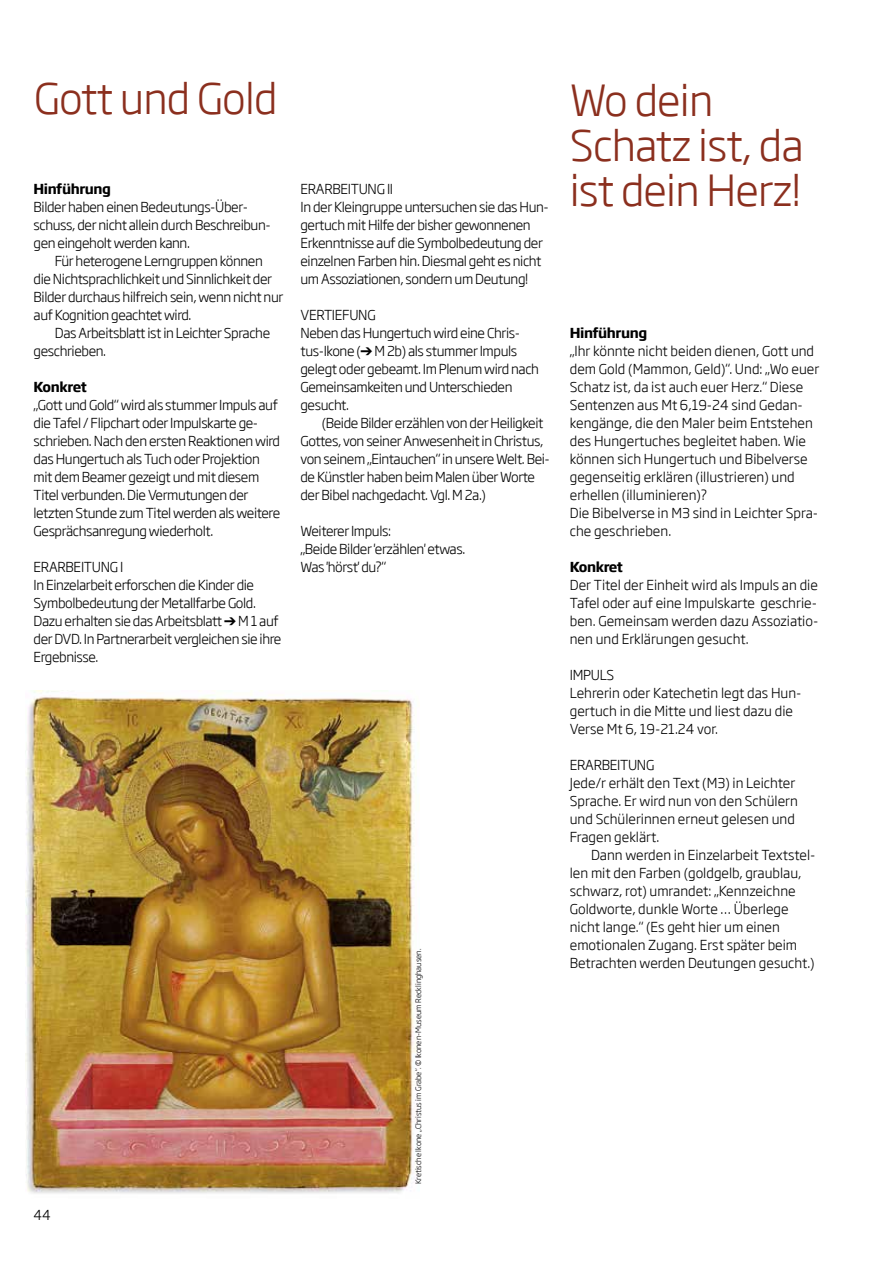
<style>
.page{position:relative;width:893px;height:1263px;background:#fff}
.page>*{position:absolute;margin:0;border:0;box-sizing:border-box;transform-origin:0 0}
.t1{font:300 42px/45px "Soho Gothic Std";letter-spacing:-.02em;color:#8b2f1e}
.t2{font:300 13.5px/18px "Soho Gothic Std";letter-spacing:-.03em;color:#000}
.t3{font:300 13.5px/18px "Soho Gothic Std";color:#000}
.t4{font:700 13.5px "Soho Gothic Std";letter-spacing:-.03em;color:#000}
.t5{font:300 7.5px "Soho Gothic Std";color:#000}
</style>
<div class="page">
<img style="left:25px;top:690px;width:392px;height:504px">
<h1 class="t1" style="left:34px;top:77px;width:245px">Gott und Gold</h1>
<p class="t4" style="left:34px;top:180px;width:79px">Hinführung</p>
<p class="t2" style="left:34px;top:198px;width:239px">Bilder haben einen Bedeutungs-Über&shy;schuss, der nicht allein durch Beschreibun&shy;gen eingeholt werden kann.</p>
<p class="t2" style="left:34px;top:252px;width:251px;text-indent:21px">Für heterogene Lerngruppen können die Nichtsprachlichkeit und Sinnlichkeit der Bilder durchaus hilfreich sein, wenn nicht nur auf Kognition geachtet wird.</p>
<p class="t2" style="left:34px;top:324px;width:238px;text-indent:21px">Das Arbeitsblatt ist in Leichter Sprache geschrieben.</p>
<p class="t4" style="left:34px;top:378px;width:55px">Konkret</p>
<p class="t2" style="left:34px;top:396px;width:248px">„Gott und Gold“ wird als stummer Impuls auf die Tafel / Flipchart oder Impulskarte ge&shy;schrieben. Nach den ersten Reaktionen wird das Hungertuch als Tuch oder Projektion mit dem Beamer gezeigt und mit diesem Titel verbunden. Die Vermutungen der letzten Stunde zum Titel werden als weitere Gesprächsanregung wiederholt.</p>
<p class="t2" style="left:34px;top:558px;width:16px">Erarbeitung</p>
<p class="t2" style="left:34px;top:558px;width:249px;text-indent:87px">I<br>In Einzelarbeit erforschen die Kinder die<br>Symbolbedeutung der Metallfarbe Gold.<br>Dazu erhalten sie das Arbeitsblatt ➔ M 1 auf der DVD. In Partnerarbeit vergleichen sie ihre<br>Ergebnisse.</p>
<p class="t2" style="left:301px;top:180px;width:16px">Erarbeitung</p>
<p class="t2" style="left:300px;top:180px;width:250px;text-indent:87px">II<br>In der Kleingruppe untersuchen sie das Hun&shy;gertuch mit Hilfe der bisher gewonnenen Erkenntnisse auf die Symbolbedeutung der einzelnen Farben hin. Diesmal geht es nicht um Assoziationen, sondern um Deutung!</p>
<p class="t2" style="left:300px;top:306px;width:240px">Vertiefung<br>Neben das Hungertuch wird eine Chris&shy;tus-Ikone (➔ M 2b) als stummer Impuls gelegt oder gebeamt. Im Plenum wird nach<br>Gemeinsamkeiten und Unterschieden gesucht.</p>
<p class="t2" style="left:300px;top:414px;width:251px;text-indent:21px">(Beide Bilder erzählen von der Heiligkeit Gottes, von seiner Anwesenheit in Christus, von seinem „Eintauchen“ in unsere Welt. Bei&shy;de Künstler haben beim Malen über Worte der Bibel nachgedacht. Vgl. M 2a.)</p>
<p class="t2" style="left:300px;top:522px;width:166px">Weiterer Impuls:<br>„Beide Bilder 'erzählen' etwas.<br>Was 'hörst' du?“</p>
<p class="t2" style="left:34px;top:1206px;width:19px">44</p>
<p class="t5" style="left:414px;top:1184px;width:237px;rotate:-90deg">Kretische Ikone „Christus im Grabe“. © Ikonen-Museum Recklinghausen.</p>
<h1 class="t1" style="left:570px;top:78px;width:235px">Wo dein<br>Schatz ist, da ist dein Herz!</h1>
<p class="t4" style="left:570px;top:324px;width:79px">Hinführung</p>
<p class="t3" style="left:570px;top:342px;width:251px">„Ihr könnte nicht beiden dienen, Gott und dem Gold (Mammon, Geld)“. Und: „Wo euer Schatz ist, da ist auch euer Herz.“ Diese Sentenzen aus Mt 6,19-24 sind Gedan&shy;kengänge, die den Maler beim Entstehen des Hungertuches begleitet haben. Wie können sich Hungertuch und Bibelverse gegenseitig erklären (illustrieren) und erhellen (illuminieren)?<br>Die Bibelverse in M3 sind in Leichter Spra&shy;che geschrieben.</p>
<p class="t4" style="left:570px;top:558px;width:55px">Konkret</p>
<p class="t2" style="left:570px;top:576px;width:250px;text-align:justify">Der Titel der Einheit wird als Impuls an die Tafel oder auf eine Impulskarte geschrie&shy;ben. Gemeinsam werden dazu Assoziatio&shy;nen und Erklärungen gesucht.</p>
<p class="t3" style="left:570px;top:666px;width:233px">Impuls<br>Lehrerin oder Katechetin legt das Hun&shy;gertuch in die Mitte und liest dazu die<br>Verse Mt 6, 19-21.24 vor.</p>
<p class="t3" style="left:570px;top:756px;width:230px">Erarbeitung<br>Jede/r erhält den Text (M3) in Leichter<br>Sprache. Er wird nun von den Schülern und Schülerinnen erneut gelesen und<br>Fragen geklärt.</p>
<p class="t3" style="left:570px;top:846px;width:247px;text-indent:21px">Dann werden in Einzelarbeit Textstel&shy;len mit den Farben (goldgelb, graublau, schwarz, rot) umrandet: „Kennzeichne Goldworte, dunkle Worte … Überlege nicht lange.“ (Es geht hier um einen emotionalen Zugang. Erst später beim Betrachten werden Deutungen gesucht.)</p>
</div>
